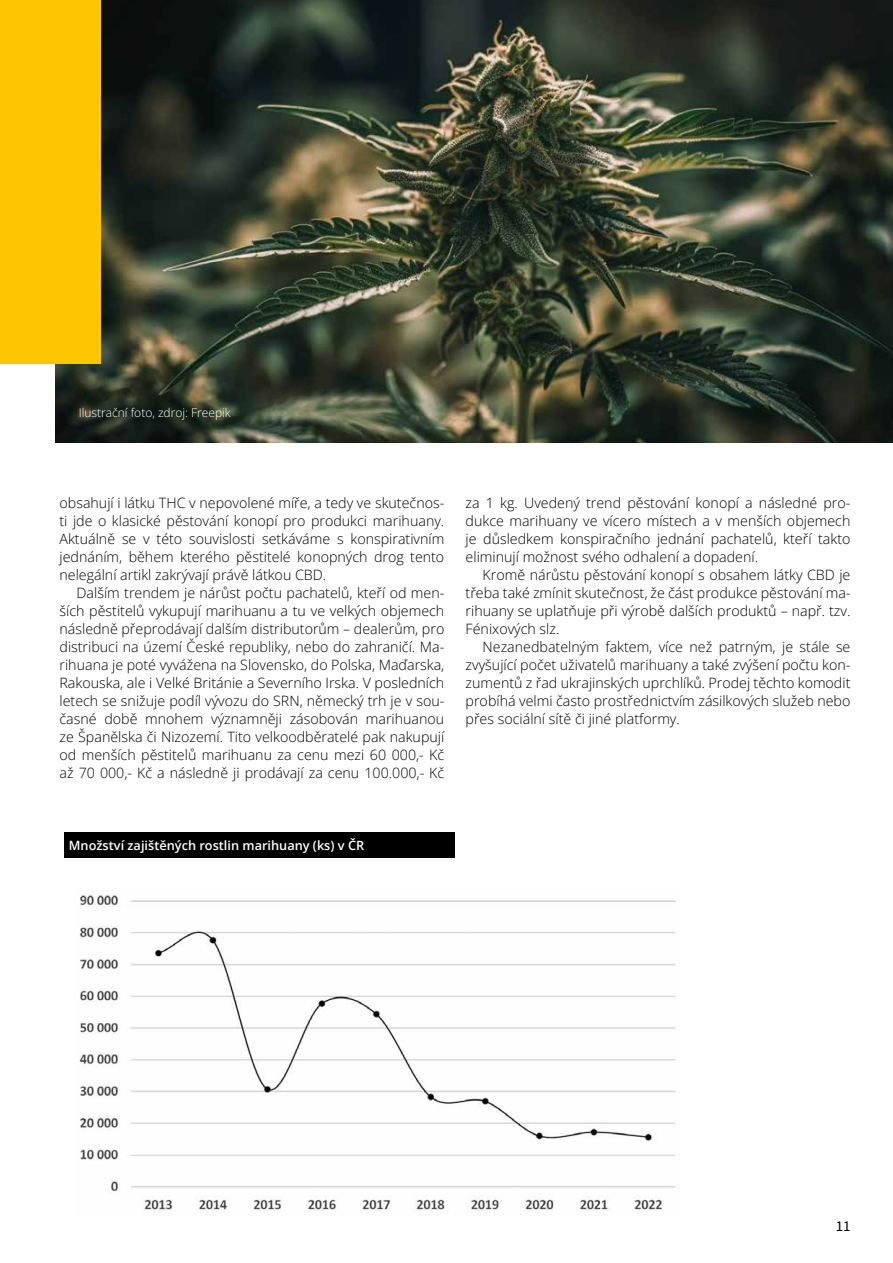
<style>
.page{position:relative;width:893px;height:1263px;background:#fff}
.page>*{position:absolute;margin:0;border:0;box-sizing:border-box;transform-origin:0 0}
.t1{font:15px "Source Sans Variable";color:#000}
.t2{font:300 14.25px/18px "Open Sans";color:#000;text-align:justify}
.t3{font:600 12.75px "Open Sans";color:#fff}
.t4{font:300 12px "Open Sans";color:#fff}
</style>
<div class="page">
<img style="left:55px;top:0;width:838px;height:442px">
<div style="left:0;top:0;width:101px;height:364px;background:#fdc600"></div>
<div style="left:65px;top:832px;width:390px;height:26px;background:#000"></div>
<img style="left:79px;top:895px;width:597px;height:318px">
<p class="t4" style="left:79px;top:404px;width:154px">Ilustrační foto, zdroj: Freepik</p>
<p class="t2" style="left:60px;top:493px;width:386px">obsahují i látku THC v nepovolené míře, a tedy ve skutečnos&shy;ti jde o klasické pěstování konopí pro produkci marihuany.<br>Aktuálně se v této souvislosti setkáváme s konspirativním jednáním, během kterého pěstitelé konopných drog tento nelegální artikl zakrývají právě látkou CBD.</p>
<p class="t2" style="left:60px;top:583px;width:386px;text-indent:17px">Dalším trendem je nárůst počtu pachatelů, kteří od men&shy;ších pěstitelů vykupují marihuanu a tu ve velkých objemech následně přeprodávají dalším distributorům – dealerům, pro distribuci na území České republiky, nebo do zahraničí. Ma&shy;rihuana je poté vyvážena na Slovensko, do Polska, Maďarska, Rakouska, ale i Velké Británie a Severního Irska. V posledních letech se snižuje podíl vývozu do SRN, německý trh je v sou&shy;časné době mnohem významněji zásobován marihuanou ze Španělska či Nizozemí. Tito velkoodběratelé pak nakupují od menších pěstitelů marihuanu za cenu mezi 60 000,- Kč až 70 000,- Kč a následně ji prodávají za cenu 100.000,- Kč</p>
<p class="t2" style="left:466px;top:493px;width:386px">za 1 kg. Uvedený trend pěstování konopí a následné pro&shy;dukce marihuany ve vícero místech a v menších objemech je důsledkem konspiračního jednání pachatelů, kteří takto eliminují možnost svého odhalení a dopadení.</p>
<p class="t2" style="left:466px;top:565px;width:386px;text-indent:17px">Kromě nárůstu pěstování konopí s obsahem látky CBD je třeba také zmínit skutečnost, že část produkce pěstování ma&shy;rihuany se uplatňuje při výrobě dalších produktů – např. tzv.<br>Fénixových slz.</p>
<p class="t2" style="left:466px;top:637px;width:386px;text-indent:17px">Nezanedbatelným faktem, více než patrným, je stále se zvyšující počet uživatelů marihuany a také zvýšení počtu kon&shy;zumentů z řad ukrajinských uprchlíků. Prodej těchto komodit probíhá velmi často prostřednictvím zásilkových služeb nebo přes sociální sítě či jiné platformy.</p>
<p class="t3" style="left:69px;top:836px;width:297px">Množství zajištěných rostlin marihuany (ks) v ČR</p>
<p class="t1" style="left:836px;top:1216px;width:16px">11</p>
</div>
